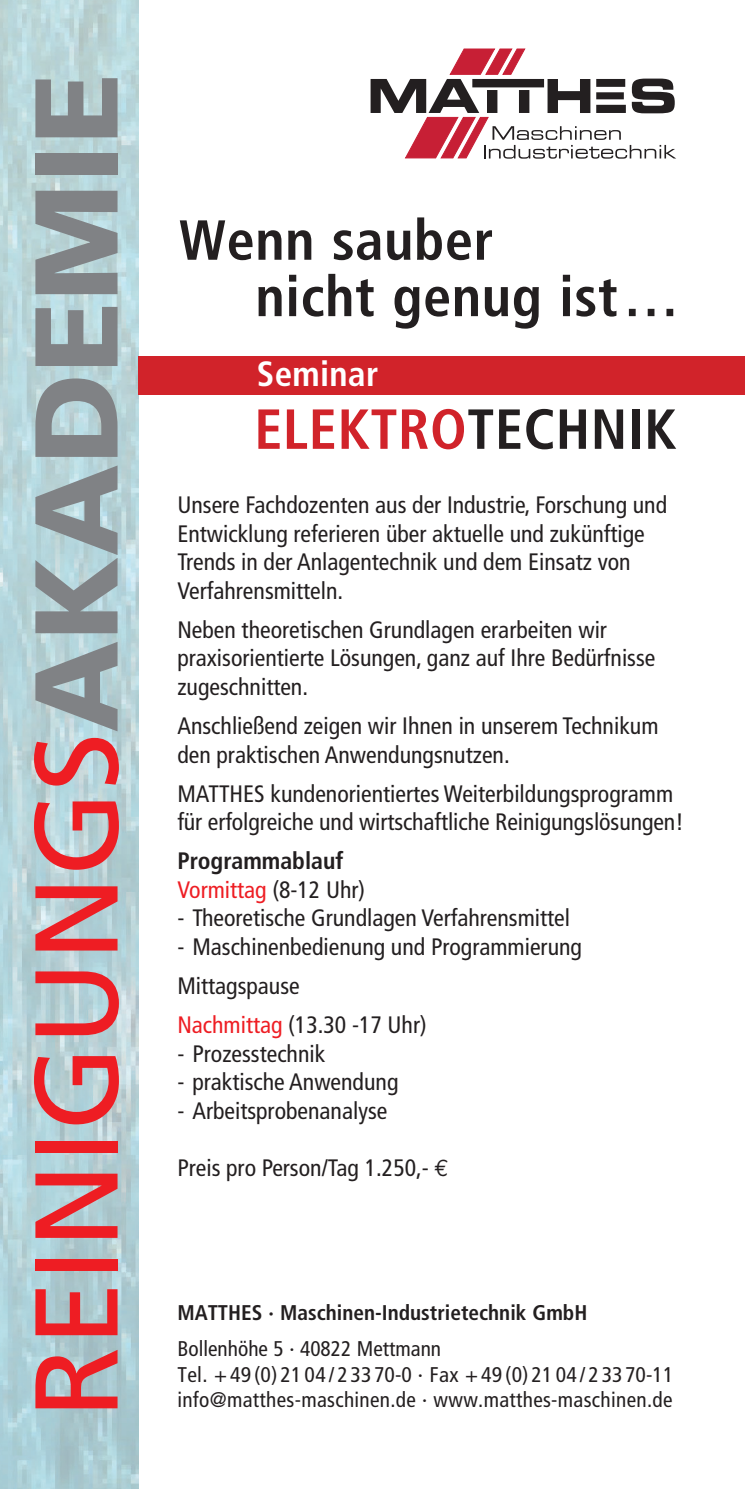
<style>
.page{position:relative;width:745px;height:1489px;background:#fff}
.page>*{position:absolute;margin:0;border:0;box-sizing:border-box;transform-origin:0 0}
.t1{font:117.5px "Frutiger";color:#ee1d23}
.t2{font:700 condensed 56.25px/56.2px "Frutiger";letter-spacing:.01em;color:#231f20}
.t3{font:700 condensed 56.25px "Frutiger";letter-spacing:.01em;color:#d1232a}
.t4{font:700 condensed 35px "Frutiger";letter-spacing:.01em;color:#fff}
.t5{font:condensed 23.75px/28.5px "Frutiger";color:#231f20}
.t6{font:700 condensed 23.75px/28.5px "Frutiger";color:#231f20}
.t7{font:condensed 21.25px/25.5px "Frutiger";letter-spacing:.015em;color:#231f20}
.t8{font:700 condensed 21.25px "Frutiger";color:#231f20}
.s1{font-weight:900;color:#808285}
.s2{color:#231f20}
.s3{font-weight:400;color:#ee1d23}
.s4{font-weight:400}
.s5{color:#ee1d23}
.s6{font-family:"Euro Mono";font-stretch:normal}
</style>
<div class="page">
<img style="left:0;top:0;width:138px;height:1488px">
<svg style="left:370px;top:49px;width:305px;height:110px"></svg>
<div style="left:138px;top:356px;width:606px;height:39px;background:#d1232a"></div>
<h1 class="t1" style="left:8px;top:1417px;width:1346px;rotate:-90deg">REINIGUNGS<span class="s1">AKADEMIE</span></h1>
<h2 class="t2" style="left:255px;top:212px;width:425px;text-indent:-76px">Wenn sauber<br>nicht genug ist…</h2>
<h3 class="t4" style="left:256px;top:353px;width:123px">Seminar</h3>
<h2 class="t3" style="left:254px;top:396px;width:423px">ELEKTRO<span class="s2">TECHNIK</span></h2>
<p class="t5" style="left:177px;top:491px;width:491px">Unsere Fachdozenten aus der Industrie, Forschung und Entwicklung referieren über aktuelle und zukünftige Trends in der Anlagentechnik und dem Einsatz von Verfahrensmitteln.</p>
<p class="t5" style="left:177px;top:615px;width:479px">Neben theoretischen Grundlagen erarbeiten wir praxisorientierte Lösungen, ganz auf Ihre Bedürfnisse zugeschnitten.</p>
<p class="t5" style="left:177px;top:711px;width:482px">Anschließend zeigen wir Ihnen in unserem Technikum den praktischen Anwendungsnutzen.</p>
<p class="t5" style="left:177px;top:779px;width:507px">MATTHES kundenorientiertes Weiterbildungsprogramm für erfolgreiche und wirtschaftliche Reinigungslösungen!</p>
<p class="t6" style="left:177px;top:846px;width:189px">Programmablauf<br><span class="s3">Vormittag</span> <span class="s4">(8-12 Uhr)</span></p>
<p class="t5" style="left:177px;top:904px;width:394px">- Theoretische Grundlagen Verfahrensmittel</p>
<p class="t5" style="left:177px;top:927px;width:406px;line-height:39.2px">- Maschinenbedienung und Programmierung<br>Mittagspause<br><span class="s5">Nachmittag</span> (13.30 -17 Uhr)</p>
<p class="t5" style="left:177px;top:1039px;width:149px">- Prozesstechnik</p>
<p class="t5" style="left:177px;top:1067px;width:222px">- praktische Anwendung</p>
<p class="t5" style="left:177px;top:1096px;width:211px">- Arbeitsprobenanalyse</p>
<p class="t5" style="left:177px;top:1153px;width:273px">Preis pro Person/Tag 1.250,- <span class="s6">€</span></p>
<p class="t8" style="left:177px;top:1299px;width:411px">MATTHES · Maschinen-Industrietechnik GmbH</p>
<p class="t7" style="left:177px;top:1335px;width:497px">Bollenhöhe 5 · 40822 Mettmann<br>Tel. +49 (0) 21 04 / 23370-0 · Fax +49 (0) 21 04 / 2 33 70-11</p>
<p class="t7" style="left:177px;top:1386px;width:496px">info@matthes-maschinen.de · www.matthes-maschinen.de</p>
</div>
